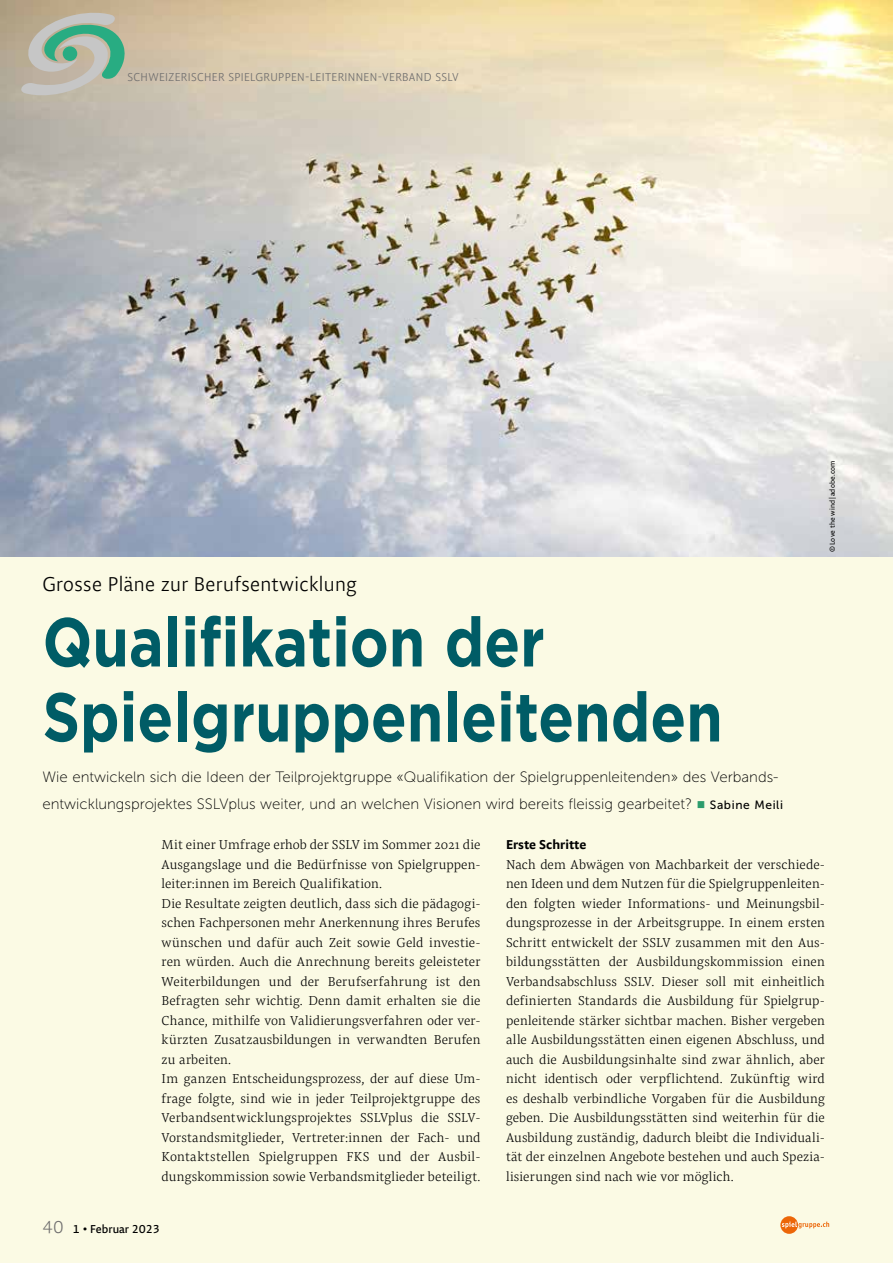
<style>
.page{position:relative;width:893px;height:1263px;background:#fbfae4}
.page>*{position:absolute;margin:0;border:0;box-sizing:border-box;transform-origin:0 0}
.t1{font:700 69px/75px "Gotham";color:#005c66;scale:.85 1}
.t2{font:300 21px "Pensum Sans";letter-spacing:.02em;color:#000}
.t3{font:15px/27px "Museo Sans 100";color:#000}
.t4{font:300 13.5px/19.5px "Pensum Pro";letter-spacing:.01em;color:#000}
.t5{font:700 13.5px "Pensum Sans";color:#000}
.t6{font:300 12px "Pensum Sans";letter-spacing:.03em;color:#706f6f}
.t7{font:12px "Pensum Sans";color:#000}
.t8{font:7.5px "Pensum Sans";letter-spacing:.025em;color:#000}
.s1{color:#2c9c6c}
.s2{font-family:"Museo Sans 500";font-size:12px}
.s3{font-weight:300;font-size:18px;color:#706f6f}
</style>
<div class="page">
<img style="left:0;top:0;width:893px;height:557px">
<svg style="left:780px;top:1216px;width:18px;height:18px"></svg>
<svg style="left:782px;top:1221px;width:47px;height:7px"></svg>
<svg style="left:21px;top:11px;width:105px;height:86px;background:#a9b7a4"></svg>
<div style="left:63px;top:46px;width:14px;height:15px;background:#28ac82;border-radius:50%"></div>
<p class="t6" style="left:128px;top:69px;width:333px">SCHWEIZERISCHER SPIELGRUPPEN-LEITERINNEN-VERBAND SSLV</p>
<h2 class="t2" style="left:43px;top:570px;width:316px">Grosse Pläne zur Berufsentwicklung</h2>
<h1 class="t1" style="left:43px;top:604px;width:802px">Qualifikation der<br>Spielgruppenleitenden</h1>
<p class="t8" style="left:827px;top:552px;width:93px;rotate:-90deg">© Love the wind | adobe.com</p>
<p class="t3" style="left:43px;top:764px;width:742px">Wie entwickeln sich die Ideen der Teilprojektgruppe «Qualifikation der Spielgruppenleitenden» des Verbands&shy;entwicklungsprojektes SSLVplus weiter, und an welchen Visionen wird bereits fleissig gearbeitet? <span class="s1">■</span> <span class="s2">Sabine Meili</span></p>
<p class="t4" style="left:162px;top:835px;width:320px">Mit einer Umfrage erhob der SSLV im Sommer 2021 die Ausgangslage und die Bedürfnisse von Spielgruppen&shy;leiter:innen im Bereich Qualifikation.<br>Die Resultate zeigten deutlich, dass sich die pädagogi&shy;schen Fachpersonen mehr Anerkennung ihres Berufes wünschen und dafür auch Zeit sowie Geld investie&shy;ren würden. Auch die Anrechnung bereits geleisteter Weiterbildungen und der Berufserfahrung ist den Befragten sehr wichtig. Denn damit erhalten sie die Chance, mithilfe von Validierungsverfahren oder ver&shy;kürzten Zusatzausbildungen in verwandten Berufen zu arbeiten.<br>Im ganzen Entscheidungsprozess, der auf diese Um&shy;frage folgte, sind wie in jeder Teilprojektgruppe des Verbandsentwicklungsprojektes SSLVplus die SSLV-Vorstandsmitglieder, Vertreter:innen der Fach- und Kontaktstellen Spielgruppen FKS und der Ausbil&shy;dungskommission sowie Verbandsmitglieder beteiligt.</p>
<p class="t5" style="left:506px;top:835px;width:82px">Erste Schritte</p>
<p class="t4" style="left:506px;top:854px;width:320px;text-align:justify">Nach dem Abwägen von Machbarkeit der verschiede&shy;nen Ideen und dem Nutzen für die Spielgruppenleiten&shy;den folgten wieder Informations- und Meinungsbil&shy;dungsprozesse in der Arbeitsgruppe. In einem ersten Schritt entwickelt der SSLV zusammen mit den Aus&shy;bildungsstätten der Ausbildungskommission einen Verbandsabschluss SSLV. Dieser soll mit einheitlich definierten Standards die Ausbildung für Spielgrup&shy;penleitende stärker sichtbar machen. Bisher vergeben alle Ausbildungsstätten einen eigenen Abschluss, und auch die Ausbildungsinhalte sind zwar ähnlich, aber nicht identisch oder verpflichtend. Zukünftig wird es deshalb verbindliche Vorgaben für die Ausbildung geben. Die Ausbildungsstätten sind weiterhin für die Ausbildung zuständig, dadurch bleibt die Individuali&shy;tät der einzelnen Angebote bestehen und auch Spezia&shy;lisierungen sind nach wie vor möglich.</p>
<p class="t7" style="left:43px;top:1221px;width:119px"><span class="s3">40</span> 1 • Februar 2023</p>
</div>
